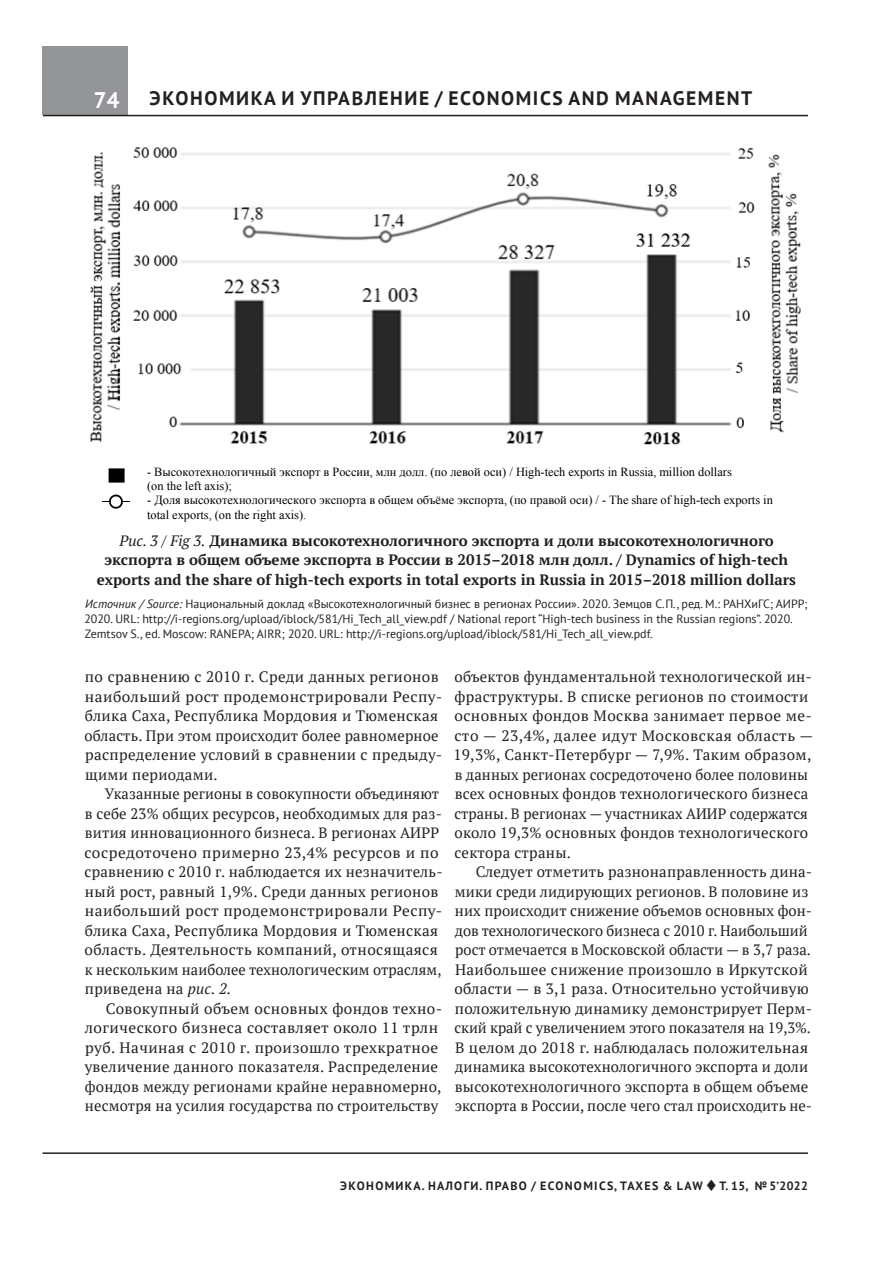
<style>
.page{position:relative;width:893px;height:1263px;background:#fff}
.page>*{position:absolute;margin:0;border:0;box-sizing:border-box;transform-origin:0 0}
.t1{font:700 22.5px "PT Sans";color:#fff}
.t2{font:700 19.5px "PT Sans";letter-spacing:.08em;color:#231f20}
.t3{font:15px/19.5px "PT Serif";letter-spacing:.015em;color:#231f20}
.t4{font:700 15px/19.5px "PT Serif";color:#231f20;text-align:center}
.t5{font:12.45px/14.2px "Times New Roman";color:#000}
.t6{font:12px/15px "PT Sans";color:#231f20}
.t7{font:700 12px "PT Sans";letter-spacing:.11em;color:#231f20}
.s1{font-weight:400;font-style:italic}
.s2{font-style:italic}
</style>
<div class="page">
<div style="left:43px;top:47px;width:85px;height:68px;background:#939598"></div>
<hr style="left:43px;top:115px;width:765px;height:1px;background:#231f20">
<hr style="left:43px;top:1152px;width:765px;height:2px;background:#231f20">
<img style="left:90px;top:147px;width:711px;height:298px">
<svg style="left:109px;top:468px;width:16px;height:15px"></svg>
<svg style="left:102px;top:494px;width:28px;height:15px"></svg>
<h1 class="t1" style="left:94px;top:85px;width:27px">74</h1>
<h2 class="t2" style="left:150px;top:86px;width:325px">ЭКОНОМИКА И УПРАВЛЕНИЕ / ECONOMICS</h2>
<h2 class="t2" style="left:568px;top:86px;width:62px">AN D MANA</h2>
<h2 class="t2" style="left:673px;top:86px;width:68px">GEMENT</h2>
<p class="t5" style="left:147px;top:464px;width:586px">- Высокотехнологичный экспорт в России, млн долл. (по левой оси) / High-tech exports in Russia, million dollars (оn the left axis);</p>
<p class="t5" style="left:147px;top:493px;width:627px">- Доля высокотехнологического экспорта в общем объёме экспорта, (по правой оси) / - The share of high-tech exports in total exports, (оn the right axis).</p>
<p class="t4" style="left:97px;top:530px;width:700px"><span class="s1">Рис. 3 / Fig 3.</span> Динамика высокотехнологичного экспорта и доли высокотехнологичного экспорта в общем объеме экспорта в России в 2015–2018 млн долл. / Dynamics of high-tech exports and the share of high-tech exports in total exports in Russia in 2015–2018 million dollars</p>
<p class="t6" style="left:84px;top:596px;width:725px"><span class="s2">Источник / Source:</span> Национальный доклад «Высокотехнологичный бизнес в регионах России». 2020. Земцов С.П., ред. М.: РАНХиГС; АИРР;<br>2020. URL: http://i-regions.org/upload/iblock/581/Hi_Tech_all_view.pdf / National report “High-tech business in the Russian regions”. 2020.<br>Zemtsov S., ed. Moscow: RANEPA; AIRR; 2020. URL: http://i-regions.org/upload/iblock/581/Hi_Tech_all_view.pdf.</p>
<p class="t3" style="left:85px;top:667px;width:359px">по сравнению с 2010 г. Среди данных регионов наибольший рост продемонстрировали Респу&shy;блика Саха, Республика Мордовия и Тюменская область. При этом происходит более равномерное распределение условий в сравнении с предыду&shy;щими периодами.</p>
<p class="t3" style="left:85px;top:784px;width:360px;text-indent:20px">Указанные регионы в совокупности объединяют в себе 23% общих ресурсов, необходимых для раз&shy;вития инновационного бизнеса. В регионах АИРР сосредоточено примерно 23,4% ресурсов и по сравнению с 2010 г. наблюдается их незначитель&shy;ный рост, равный 1,9%. Среди данных регионов наибольший рост продемонстрировали Респу&shy;блика Саха, Республика Мордовия и Тюменская область. Деятельность компаний, относящаяся к нескольким наиболее технологическим отраслям, приведена на <span class="s2">рис. 2.</span></p>
<p class="t3" style="left:85px;top:998px;width:359px;text-indent:21px">Совокупный объем основных фондов техно&shy;логического бизнеса составляет около 11 трлн руб. Начиная с 2010 г. произошло трехкратное увеличение данного показателя. Распределение фондов между регионами крайне неравномерно, несмотря на усилия государства по строительству</p>
<p class="t3" style="left:453px;top:667px;width:361px">объектов фундаментальной технологической ин&shy;фраструктуры. В списке регионов по стоимости основных фондов Москва занимает первое ме&shy;сто — 23,4%, далее идут Московская область — 19,3%, Санкт-Петербург — 7,9%. Таким образом, в данных регионах сосредоточено более половины всех основных фондов технологического бизнеса страны. В регионах — участниках АИИР содержатся около 19,3% основных фондов технологического сектора страны.</p>
<p class="t3" style="left:454px;top:862px;width:359px;text-indent:21px">Следует отметить разнонаправленность дина&shy;мики среди лидирующих регионов. В половине из них происходит снижение объемов основных фон&shy;дов технологического бизнеса с 2010 г. Наибольший рост отмечается в Московской области — в 3,7 раза.<br>Наибольшее снижение произошло в Иркутской области — в 3,1 раза. Относительно устойчивую положительную динамику демонстрирует Перм&shy;ский край с увеличением этого показателя на 19,3%.<br>В целом до 2018 г. наблюдалась положительная динамика высокотехнологичного экспорта и доли высокотехнологичного экспорта в общем объеме экспорта в России, после чего стал происходить не-</p>
<p class="t7" style="left:340px;top:1178px;width:469px">ЭКОНОМИКА. НАЛОГИ. ПРАВО / ECONOMICS, TAXES &amp; LAW ◆ Т. 15, №5’2022</p>
</div>
